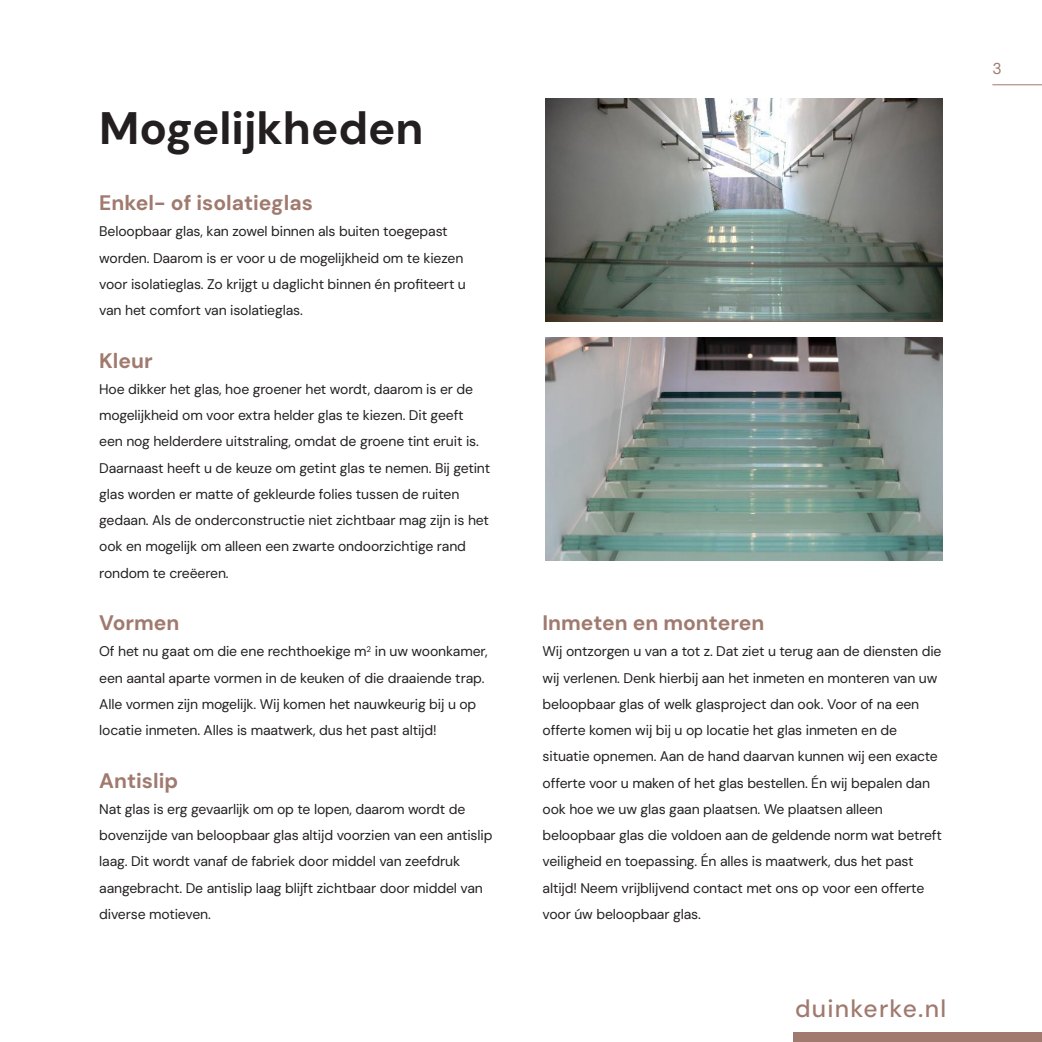
<style>
.page{position:relative;width:1042px;height:1042px;background:#fff}
.page>*{position:absolute;margin:0;border:0;box-sizing:border-box;transform-origin:0 0}
.Titel_binnenwerk{font:700 45.5px "DM Sans";color:#231f20}
.t1{font:500 24.5px "DM Sans";letter-spacing:.05em;color:#a07a6e}
.Artikel_naam{font:700 21px "DM Sans";color:#a07a6e}
.t2{font:15.75px "DM Sans";color:#a07a6e}
.Platte_tekst{font:14px/26.2px "DM Sans";letter-spacing:-.01em;color:#231f20}
</style>
<div class="page">
<div style="left:794px;top:1032px;width:248px;height:10px;background:#a07a6e"></div>
<img style="left:546px;top:98px;width:397px;height:223px">
<img style="left:546px;top:337px;width:397px;height:224px">
<hr style="left:992px;top:84px;width:50px;height:1px;background:#a07a6e">
<p class="Titel_binnenwerk" style="left:99px;top:100px;width:326px">Mogelijkheden</p>
<p class="Artikel_naam" style="left:99px;top:189px;width:215px">Enkel- of isolatieglas</p>
<p class="Platte_tekst" style="left:99px;top:218px;width:368px">Beloopbaar glas, kan zowel binnen als buiten toegepast worden. Daarom is er voor u de mogelijkheid om te kiezen voor isolatieglas. Zo krijgt u daglicht binnen én profiteert u van het comfort van isolatieglas.</p>
<p class="Artikel_naam" style="left:99px;top:347px;width:55px">Kleur</p>
<p class="Platte_tekst" style="left:99px;top:376px;width:393px">Hoe dikker het glas, hoe groener het wordt, daarom is er de mogelijkheid om voor extra helder glas te kiezen. Dit geeft een nog helderdere uitstraling, omdat de groene tint eruit is.<br>Daarnaast heeft u de keuze om getint glas te nemen. Bij getint glas worden er matte of gekleurde folies tussen de ruiten gedaan. Als de onderconstructie niet zichtbaar mag zijn is het ook en mogelijk om alleen een zwarte ondoorzichtige rand rondom te creëeren.</p>
<p class="Artikel_naam" style="left:99px;top:609px;width:82px">Vormen</p>
<p class="Platte_tekst" style="left:99px;top:638px;width:390px">Of het nu gaat om die ene rechthoekige m<sup>2</sup> in uw woonkamer, een aantal aparte vormen in de keuken of die draaiende trap.<br>Alle vormen zijn mogelijk. Wij komen het nauwkeurig bij u op locatie inmeten. Alles is maatwerk, dus het past altijd!</p>
<p class="Artikel_naam" style="left:99px;top:767px;width:80px">Antislip</p>
<p class="Platte_tekst" style="left:99px;top:796px;width:395px">Nat glas is erg gevaarlijk om op te lopen, daarom wordt de bovenzijde van beloopbaar glas altijd voorzien van een antislip laag. Dit wordt vanaf de fabriek door middel van zeefdruk aangebracht. De antislip laag blijft zichtbaar door middel van diverse motieven.</p>
<p class="t2" style="left:992px;top:59px;width:11px">3</p>
<p class="Artikel_naam" style="left:542px;top:609px;width:223px">Inmeten en monteren</p>
<p class="Platte_tekst" style="left:542px;top:638px;width:401px">Wij ontzorgen u van a tot z. Dat ziet u terug aan de diensten die wij verlenen. Denk hierbij aan het inmeten en monteren van uw beloopbaar glas of welk glasproject dan ook. Voor of na een offerte komen wij bij u op locatie het glas inmeten en de situatie opnemen. Aan de hand daarvan kunnen wij een exacte offerte voor u maken of het glas bestellen. Én wij bepalen dan ook hoe we uw glas gaan plaatsen. We plaatsen alleen beloopbaar glas die voldoen aan de geldende norm wat betreft veiligheid en toepassing. Én alles is maatwerk, dus het past altijd! Neem vrijblijvend contact met ons op voor een offerte voor úw beloopbaar glas.</p>
<p class="t1" style="left:795px;top:993px;width:153px">duinkerke.nl</p>
</div>
